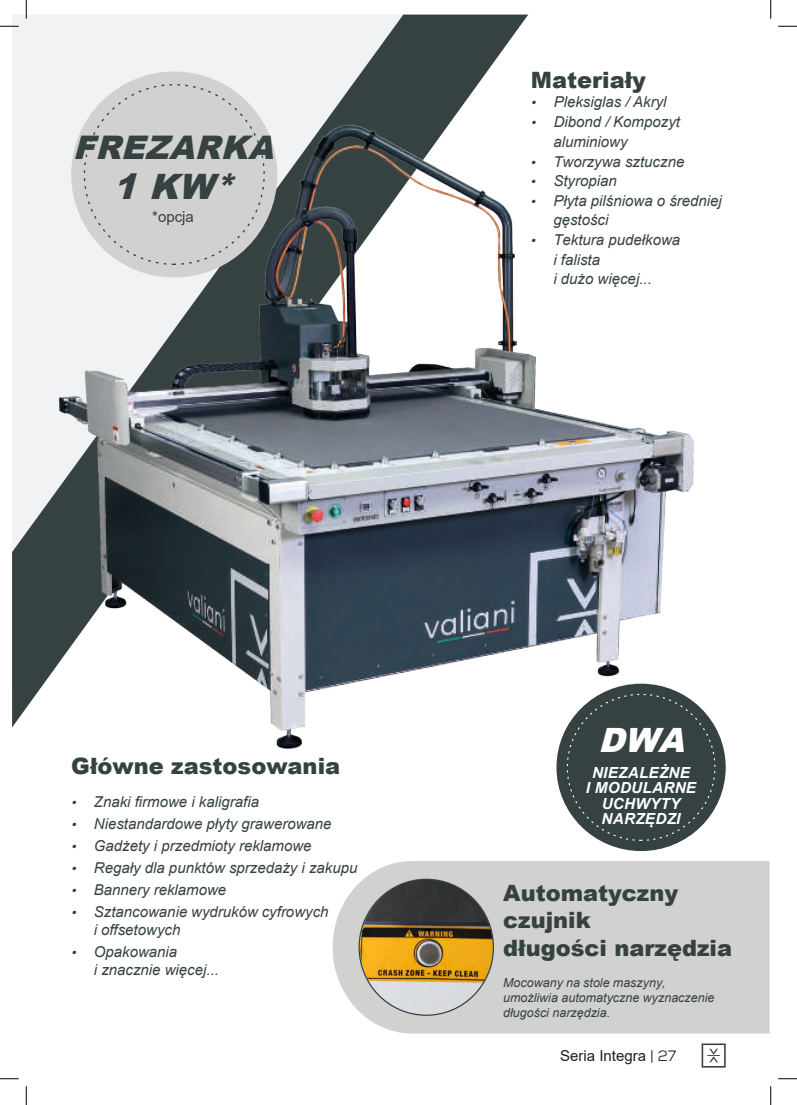
<style>
.page{position:relative;width:797px;height:1105px;background:#fff}
.page>*{position:absolute;margin:0;border:0;box-sizing:border-box;transform-origin:0 0}
.t1{font:italic 900 35px "Arial";color:#364141}
.t2{font:italic 900 33.5px "Arial";color:#fff}
.t3{font:italic 900 32.5px "Arial";color:#364141}
.t4{font:900 22.5px/27.8px "Arial";color:#364141}
.t5{font:italic 700 15.25px/15.2px "Arial";letter-spacing:.015em;color:#fff;text-align:center}
.t6{font:italic 15px/18px "Arial";color:#364141}
.t7{font:15px "Arial";color:#231f20}
.t8{font:15px "Arial";color:#364141}
.t9{font:italic 12.5px/15px "Arial";color:#364141}
.s1{font-family:"Nexa";font-weight:700}
.s2{font-family:"Nexa"}
</style>
<div class="page">
<svg style="left:701px;top:1043px;width:24px;height:24px"></svg>
<svg style="left:12px;top:15px;width:516px;height:712px;fill:#f1f2f3"></svg>
<img style="left:23px;top:123px;width:702px;height:632px">
<div style="left:332px;top:861px;width:437px;height:172px;background:#d1d1d0"></div>
<img style="left:360px;top:879px;width:133px;height:136px">
<div style="left:71px;top:71px;width:206px;height:206px;background:#d1d1d0;border-radius:50%"></div>
<svg style="left:84px;top:84px;width:181px;height:181px"></svg>
<div style="left:556px;top:684px;width:169px;height:167px;background:#364141;border-radius:50%"></div>
<svg style="left:567px;top:694px;width:148px;height:147px"></svg>
<svg style="left:0;top:25px;width:19px;height:2px"></svg>
<svg style="left:778px;top:25px;width:19px;height:2px"></svg>
<svg style="left:0;top:1078px;width:19px;height:1px"></svg>
<svg style="left:778px;top:1078px;width:19px;height:1px"></svg>
<svg style="left:25px;top:0;width:2px;height:19px"></svg>
<svg style="left:25px;top:1086px;width:2px;height:19px"></svg>
<svg style="left:770px;top:0;width:1px;height:19px"></svg>
<svg style="left:770px;top:1086px;width:1px;height:19px"></svg>
<h3 class="t3" style="left:73px;top:124px;width:214px">FREZARKA</h3>
<h1 class="t1" style="left:113px;top:161px;width:135px">1 KW*</h1>
<p class="t8" style="left:152px;top:207px;width:43px">*opcja</p>
<h3 class="t4" style="left:531px;top:65px;width:116px">Materiały</h3>
<p class="t6" style="left:531px;top:93px;width:137px"><span class="s1">•</span> Pleksiglas / Akryl</p>
<p class="t6" style="left:553px;top:112px;width:128px;line-height:20px;text-indent:-22px"><span class="s1">•</span> Dibond / Kompozyt aluminiowy</p>
<p class="t6" style="left:531px;top:152px;width:155px"><span class="s1">•</span> Tworzywa sztuczne</p>
<p class="t6" style="left:531px;top:172px;width:87px"><span class="s1">•</span> Styropian</p>
<p class="t6" style="left:553px;top:192px;width:170px;line-height:19.1px;text-indent:-22px"><span class="s1">•</span> Płyta pilśniowa o średniej gęstości</p>
<p class="t6" style="left:553px;top:230px;width:128px;line-height:19.5px;text-indent:-22px"><span class="s1">•</span> Tektura pudełkowa i falista<br>i dużo więcej...</p>
<h3 class="t4" style="left:71px;top:751px;width:270px">Główne zastosowania</h3>
<p class="t6" style="left:71px;top:793px;width:189px"><span class="s1">•</span> Znaki firmowe i kaligrafia</p>
<p class="t6" style="left:71px;top:814px;width:262px"><span class="s1">•</span> Niestandardowe płyty grawerowane</p>
<p class="t6" style="left:71px;top:836px;width:242px"><span class="s1">•</span> Gadżety i przedmioty reklamowe</p>
<p class="t6" style="left:71px;top:858px;width:287px"><span class="s1">•</span> Regały dla punktów sprzedaży i zakupu</p>
<p class="t6" style="left:71px;top:881px;width:156px"><span class="s1">•</span> Bannery reklamowe</p>
<p class="t6" style="left:94px;top:903px;width:236px;text-indent:-22px"><span class="s1">•</span> Sztancowanie wydruków cyfrowych i offsetowych</p>
<p class="t6" style="left:94px;top:943px;width:127px;text-indent:-22px"><span class="s1">•</span> Opakowania<br>i znacznie więcej...</p>
<h2 class="t2" style="left:598px;top:716px;width:99px">DWA</h2>
<p class="t5" style="left:586px;top:766px;width:112px">NIEZALEŻNE<br>I MODULARNE<br>UCHWYTY<br>NARZĘDZI</p>
<h3 class="t4" style="left:503px;top:878px;width:230px">Automatyczny czujnik<br>długości narzędzia</h3>
<p class="t9" style="left:503px;top:975px;width:213px">Mocowany na stole maszyny, umożliwia automatyczne wyznaczenie długości narzędzia.</p>
<p class="t7" style="left:560px;top:1045px;width:117px">Seria Integra <span class="s2">| 27</span></p>
</div>
